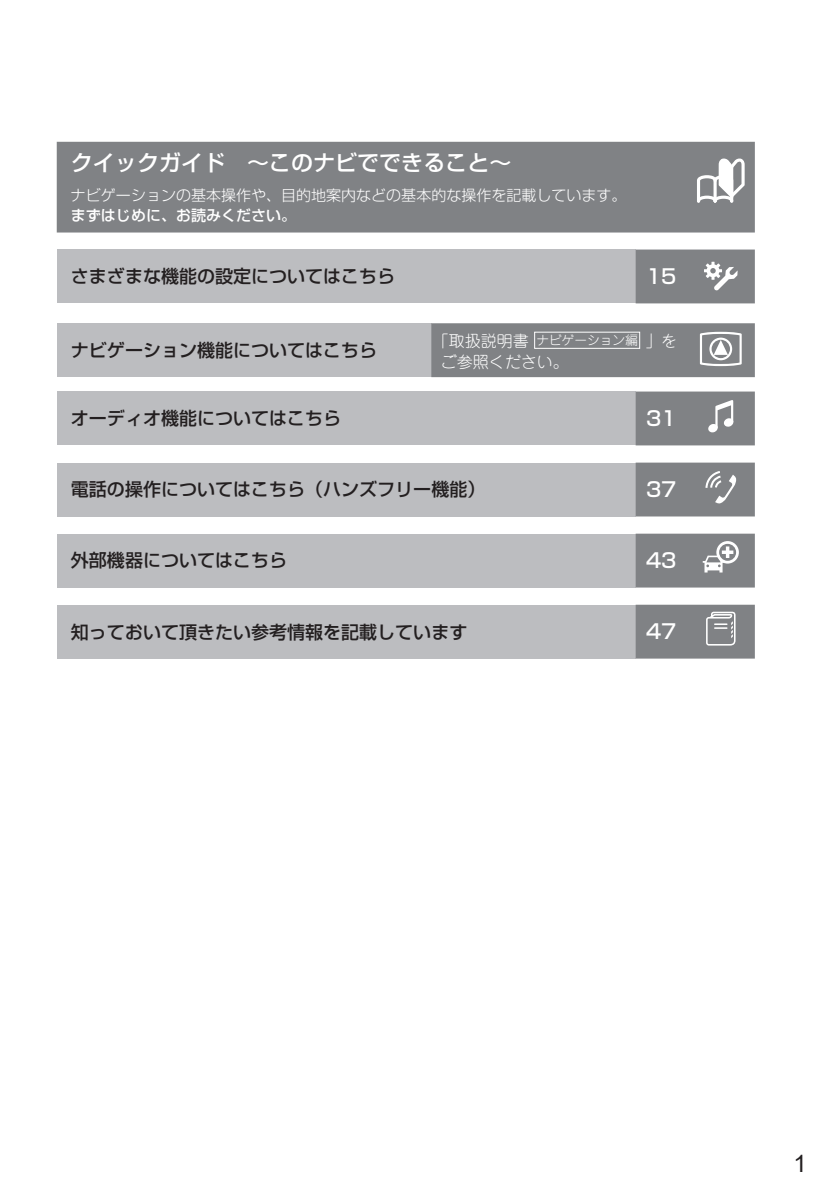
<style>
.page{position:relative;width:840px;height:1191px;background:#fff}
.page>*{position:absolute;margin:0;border:0;box-sizing:border-box;transform-origin:0 0}
.t1{font:24px "Arial";color:#231f20}
.t2{font:500 22px "Shin Go Pro";color:#fff}
.t3{font:500 20px "Shin Go Pro";color:#fff}
.t4{font:500 18px "Shin Go Pro";color:#231f20}
.t5{font:300 16px "Jun 101 Pro";color:#fff}
.t6{font:300 15px/20px "Shin Go Pro";color:#fff}
.t7{font:300 12.6px "Jun 101 Pro";color:#fff}
.s1{font-weight:500}
</style>
<div class="page">
<div style="left:57px;top:142px;width:697px;height:90px;background:#808285"></div>
<svg style="left:696px;top:158px;width:48px;height:45px"></svg>
<div style="left:57px;top:249px;width:578px;height:54px;background:#bcbdc0"></div>
<svg style="left:635px;top:249px;width:119px;height:54px;background:#888a8c"></svg>
<div style="left:57px;top:323px;width:374px;height:54px;background:#bcbdc0"></div>
<svg style="left:431px;top:323px;width:323px;height:54px;background:#858789"></svg>
<div style="left:57px;top:391px;width:578px;height:54px;background:#bcbdc0"></div>
<svg style="left:635px;top:391px;width:119px;height:54px;background:#87888b"></svg>
<div style="left:57px;top:462px;width:578px;height:54px;background:#bcbdc0"></div>
<svg style="left:635px;top:462px;width:119px;height:54px;background:#86878a"></svg>
<div style="left:57px;top:533px;width:578px;height:54px;background:#bcbdc0"></div>
<svg style="left:635px;top:533px;width:119px;height:54px;background:#8a8b8e"></svg>
<div style="left:534px;top:332px;width:105px;height:17px;border:1px solid #fff"></div>
<div style="left:57px;top:605px;width:578px;height:53px;background:#bcbdc0"></div>
<svg style="left:635px;top:605px;width:119px;height:53px;background:#86888b"></svg>
<p class="t2" style="left:71px;top:145px;width:442px">クイックガイド　～このナビでできること～</p>
<p class="t6" style="left:71px;top:183px;width:557px">ナビゲーションの基本操作や、目的地案内などの基本的な操作を記載しています。<span class="s1">まずはじめに、お読みください。</span></p>
<p class="t4" style="left:71px;top:262px;width:326px">さまざまな機能の設定についてはこちら</p>
<p class="t3" style="left:645px;top:260px;width:32px">15</p>
<p class="t4" style="left:71px;top:335px;width:307px">ナビゲーション機能についてはこちら</p>
<p class="t5" style="left:432px;top:328px;width:97px">「取扱説明書</p>
<p class="t7" style="left:536px;top:330px;width:103px">ナビゲーション編</p>
<p class="t5" style="left:645px;top:328px;width:33px">」を</p>
<p class="t5" style="left:440px;top:349px;width:129px">ご参照ください。</p>
<p class="t4" style="left:71px;top:404px;width:272px">オーディオ機能についてはこちら</p>
<p class="t3" style="left:645px;top:402px;width:32px">31</p>
<p class="t4" style="left:71px;top:475px;width:416px">電話の操作についてはこちら（ハンズフリー機能）</p>
<p class="t3" style="left:645px;top:473px;width:32px">37</p>
<p class="t4" style="left:71px;top:546px;width:218px">外部機器についてはこちら</p>
<p class="t3" style="left:645px;top:544px;width:32px">43</p>
<p class="t4" style="left:71px;top:617px;width:398px">知っておいて頂きたい参考情報を記載しています</p>
<p class="t3" style="left:645px;top:615px;width:32px">47</p>
<h1 class="t1" style="left:793px;top:1147px;width:15px">1</h1>
</div>
